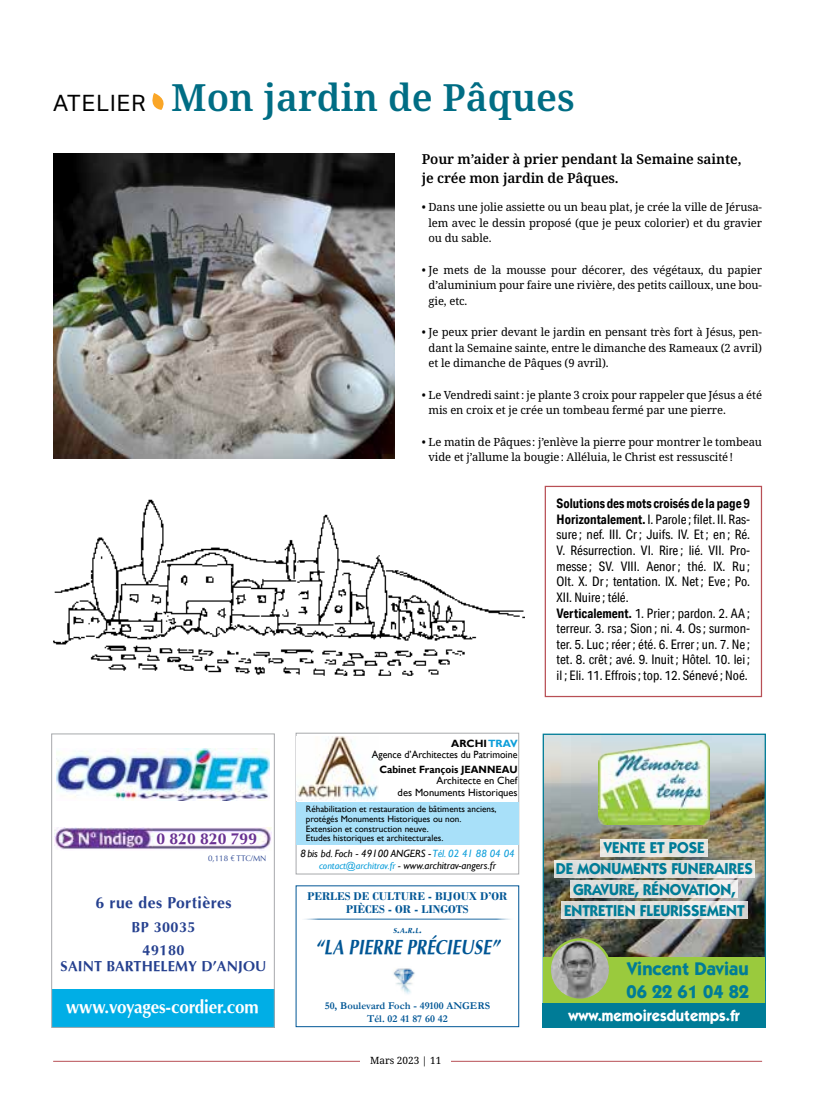
<style>
.page{position:relative;width:833px;height:1117px;background:#fff}
.page>*{position:absolute;margin:0;border:0;box-sizing:border-box;transform-origin:0 0}
.ART_titre{font:600 37.5px "Noto Serif";color:#006d84}
.t1{font:italic 700 20.5px "Optima";color:#005695;scale:.83 1}
.t2{font:700 18.38px "Optima";letter-spacing:-.01em;color:#fff;scale:.93 1}
.t3{font:700 18.38px/23.2px "Itc Kabel";color:#007c97}
.t4{font:700 15.75px/21px "Itc Kabel";color:#007c97;text-align:center;scale:.95 1}
.t5{font:700 15.75px "Itc Kabel";color:#fff;scale:.95 1}
.t6{font:700 15.75px "Optima";letter-spacing:.03em;color:#25408f}
.t7{font:700 15.75px "Optima";color:#693092}
.t8{font:700 14.5px "Optima";letter-spacing:.01em;color:#25408f}
.t9{font:700 14.5px/23.1px "Optima";letter-spacing:.03em;color:#25408f;text-align:center}
.ART_chapô{font:600 13.75px/18.8px "Noto Serif";letter-spacing:-.01em;color:#000}
.ENCADRE_texte{font:13.12px/15.6px "Aktiv Grotesk Cd";color:#000;text-align:justify}
.ENCADRE_texte-2{font:700 13.12px "Aktiv Grotesk Cd";color:#000}
.t10{font:700 11.75px/13.1px "Bodoni";color:#005695;text-align:center}
.ART_texte{font:11.25px/15.6px "Noto Serif";letter-spacing:-.01em;color:#000;text-align:justify}
.t11{font:italic 10.5px/11.9px "Gill Sans";color:#000;text-align:center}
.t12{font:10.5px/11.1px "Gill Sans";color:#000;text-align:right}
.t13{font:700 10.5px/13.1px "Garamond";color:#005695;text-align:center}
.t14{font:10.5px/11.1px "Gill Sans";color:#000;text-align:right;scale:.95 1}
.t15{font:10px "Noto Serif";color:#000}
.t16{font:9.12px/9.9px "Gill Sans";color:#000}
.t17{font:8px "Optima";color:#25408f}
.t18{font:italic 700 7.38px "Optima";color:#005695}
.s1{font-family:"Aktiv Grotesk";font-weight:400;font-size:22.5px;color:#000}
.s2{font-weight:700}
.s3{font-weight:700;color:#0c9eda}
.s4{font-family:"Roboto";font-weight:300}
.s5{color:#0c9eda}
.s6{font-size:9.88px;color:#0c9eda}
.s7{font-size:9.88px}
.s8{font-size:10.5px}
</style>
<div class="page">
<hr style="left:53px;top:1060px;width:709px;height:1px;background:#b84f55">
<div style="left:360px;top:1053px;width:91px;height:14px;background:#fff"></div>
<img style="left:53px;top:153px;width:341px;height:305px">
<img style="left:53px;top:499px;width:471px;height:177px">
<div style="left:544px;top:485px;width:218px;height:212px;border:1px solid #b84f55"></div>
<div style="left:296px;top:732px;width:223px;height:142px;border:1px solid #a7a9ac"></div>
<img style="left:297px;top:736px;width:81px;height:63px">
<div style="left:296px;top:802px;width:222px;height:43px;background:#a8e0f9"></div>
<div style="left:52px;top:989px;width:222px;height:38px;background:#00aee6"></div>
<div style="left:51px;top:733px;width:224px;height:294px;border:1px solid #a7a9ac"></div>
<img style="left:57px;top:748px;width:212px;height:52px">
<img style="left:54px;top:827px;width:217px;height:23px">
<hr style="left:299px;top:918px;width:216px;height:1px;background:#005695">
<img style="left:393px;top:968px;width:22px;height:26px">
<img style="left:544px;top:735px;width:220px;height:221px">
<div style="left:542px;top:733px;width:224px;height:294px;border:1px solid #007c97"></div>
<div style="left:544px;top:956px;width:221px;height:46px;background:#9aca3d"></div>
<div style="left:542px;top:1002px;width:224px;height:24px;background:#007c97"></div>
<img style="left:598px;top:740px;width:112px;height:84px">
<img style="left:550px;top:939px;width:60px;height:60px;border-radius:30px">
<div style="left:548px;top:938px;width:63px;height:62px;border:2px solid #9aca3d;border-radius:50%"></div>
<div style="left:600px;top:838px;width:108px;height:18px;background:#e9e7e2"></div>
<div style="left:554px;top:859px;width:201px;height:18px;background:linear-gradient(to right,#d7d9d6,#eae9e6)"></div>
<div style="left:570px;top:880px;width:168px;height:17px;background:linear-gradient(to right,#d8d9d5,#ecebea)"></div>
<svg style="left:561px;top:901px;width:186px;height:18px;fill:#e0e0dd"></svg>
<svg style="left:152px;top:93px;width:12px;height:17px"></svg>
<p class="ART_titre" style="left:53px;top:71px;width:523px"><span class="s1">ATELIER</span> Mon jardin de Pâques</p>
<p class="ART_chapô" style="left:422px;top:150px;width:321px">Pour m’aider à prier pendant la Semaine sainte, je crée mon jardin de Pâques.</p>
<p class="ART_texte" style="left:428px;top:199px;width:335px;text-indent:-7px">• Dans une jolie assiette ou un beau plat, je crée la ville de Jérusa&shy;lem avec le dessin proposé (que je peux colorier) et du gravier ou du sable.</p>
<p class="ART_texte" style="left:428px;top:262px;width:335px;text-indent:-7px">• Je mets de la mousse pour décorer, des végétaux, du papier d’aluminium pour faire une rivière, des petits cailloux, une bou&shy;gie, etc.</p>
<p class="ART_texte" style="left:428px;top:324px;width:335px;text-indent:-7px">• Je peux prier devant le jardin en pensant très fort à Jésus, pen&shy;dant la Semaine sainte, entre le dimanche des Rameaux (2 avril) et le dimanche de Pâques (9 avril).</p>
<p class="ART_texte" style="left:428px;top:387px;width:335px;text-indent:-7px">• Le Vendredi saint: je plante 3 croix pour rappeler que Jésus a été mis en croix et je crée un tombeau fermé par une pierre.</p>
<p class="ART_texte" style="left:428px;top:434px;width:335px;text-indent:-7px">• Le matin de Pâques: j’enlève la pierre pour montrer le tombeau vide et j’allume la bougie: Alléluia, le Christ est ressuscité!</p>
<p class="ENCADRE_texte-2" style="left:556px;top:495px;width:195px">Solutions des mots croisés de la page 9</p>
<p class="ENCADRE_texte" style="left:556px;top:511px;width:195px"><span class="s2">Horizontalement.</span> I. Parole ; filet. II. Ras&shy;sure ; nef. III. Cr ; Juifs. IV. Et ; en ; Ré.<br>V. Résurrection. VI. Rire ; lié. VII. Pro&shy;messe ; SV. VIII. Aenor ; thé. IX. Ru ; Olt. X. Dr ; tentation. IX. Net ; Eve ; Po.<br>XII. Nuire ; télé.</p>
<p class="ENCADRE_texte" style="left:556px;top:605px;width:195px"><span class="s2">Verticalement.</span> 1. Prier ; pardon. 2. AA ; terreur. 3. rsa ; Sion ; ni. 4. Os ; surmon&shy;ter. 5. Luc ; réer ; été. 6. Errer ; un. 7. Ne ; tet. 8. crêt ; avé. 9. Inuit ; Hôtel. 10. lei ; il ; Eli. 11. Effrois ; top. 12. Sénevé ; Noé.</p>
<p class="t14" style="left:372px;top:738px;width:155px"><span class="s2">ARCHI</span><span class="s3">TRAV<br></span>Agence d’Architectes du Patrimoine</p>
<p class="t12" style="left:379px;top:764px;width:140px"><span class="s2">Cabinet François JEANNEAU<br></span>Architecte en Chef<br>des Monuments Historiques</p>
<p class="t16" style="left:306px;top:803px;width:192px">Réhabilitation et restauration de bâtiments anciens, protégés Monuments Historiques ou non.<br>Extension et construction neuve.</p>
<p class="t7" style="left:156px;top:829px;width:102px">0 820 820 799</p>
<p class="t16" style="left:306px;top:833px;width:139px">Etudes historiques et architecturales.</p>
<p class="t17" style="left:208px;top:853px;width:60px">0,118 <span class="s4">€</span> TTC/MN</p>
<p class="t6" style="left:95px;top:893px;width:138px">6 rue des Portières</p>
<p class="t9" style="left:131px;top:915px;width:66px">BP 30035<br>49180</p>
<p class="t8" style="left:61px;top:956px;width:207px">SAINT BARTHELEMY D’ANJOU</p>
<p class="t2" style="left:66px;top:995px;width:209px">www.voyages-cordier.com</p>
<p class="t13" style="left:325px;top:998px;width:167px">50, Boulevard Foch - 49100 ANGERS<br>Tél. 02 41 87 60 42</p>
<p class="t11" style="left:300px;top:847px;width:216px">8bis bd. Foch - 49100 ANGERS - <span class="s5">Tél. 02 41 88 04 04 </span><span class="s6">contact@architrav.fr</span> <span class="s7">-</span> www.architrav-angers.fr</p>
<p class="t10" style="left:307px;top:888px;width:201px">PERLES DE CULTURE - BIJOUX D’OR<br>PIÈCES - OR - LINGOTS</p>
<p class="t18" style="left:393px;top:926px;width:30px">S<span class="s8">.</span>A<span class="s8">.</span>R<span class="s8">.</span>L<span class="s8">.</span></p>
<p class="t1" style="left:315px;top:935px;width:223px">“LA PIERRE PRÉCIEUSE”</p>
<p class="t15" style="left:370px;top:1053px;width:73px">Mars 2023 | 11</p>
<p class="t4" style="left:556px;top:836px;width:209px">VENTE ET POSE<br>DE MONUMENTS FUNERAIRES<br>GRAVURE, RÉNOVATION,<br>ENTRETIEN FLEURISSEMENT</p>
<p class="t3" style="left:626px;top:956px;width:124px">Vincent Daviau<br>06 22 61 04 82</p>
<p class="t5" style="left:568px;top:1005px;width:182px">www.memoiresdutemps.fr</p>
</div>
